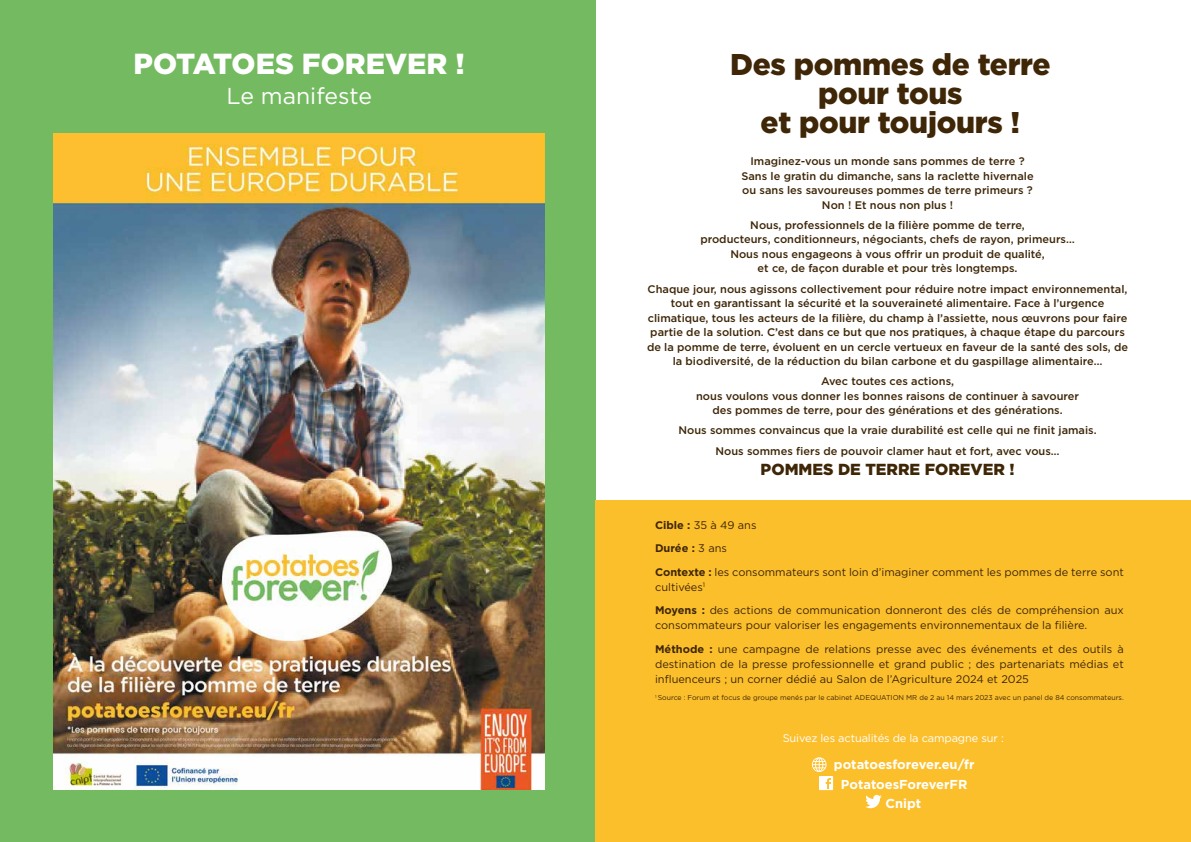
<style>
.page{position:relative;width:1191px;height:842px;background:#fff}
.page>*{position:absolute;margin:0;border:0;box-sizing:border-box;transform-origin:0 0}
.t1{font:900 30px/29px "Gotham";letter-spacing:-.01em;color:#3e2607;text-align:center}
.t2{font:900 29px "Gotham";color:#fff}
.t3{font:23px "Gotham";color:#fff}
.t4{font:900 16px "Gotham";color:#3e2607}
.t5{font:700 12.9px/19.4px "Gotham";color:#fff;text-align:center}
.t6{font:500 11px/14.5px "Gotham";color:#3e2607;text-align:center}
.t7{font:11px/23.5px "Gotham";color:#3e2607}
.t8{font:11px "Gotham";letter-spacing:-.01em;color:#fff}
.t9{font:7px "Gotham";color:#3e2607}
.s1{font-weight:700}
</style>
<div class="page">
<div style="left:0;top:0;width:595px;height:842px;background:#74ba60"></div>
<img style="left:53px;top:134px;width:492px;height:655px">
<div style="left:595px;top:501px;width:596px;height:341px;background:#fcbf2c"></div>
<svg style="left:812px;top:757px;width:21px;height:33px"></svg>
<svg style="left:865px;top:795px;width:16px;height:13px"></svg>
<h2 class="t2" style="left:133px;top:44px;width:333px">POTATOES FOREVER !</h2>
<h3 class="t3" style="left:226px;top:81px;width:147px">Le manifeste</h3>
<h1 class="t1" style="left:730px;top:50px;width:322px">Des pommes de terre pour tous<br>et pour toujours !</h1>
<p class="t6" style="left:741px;top:154px;width:294px">Imaginez-vous un monde sans pommes de terre ?<br>Sans le gratin du dimanche, sans la raclette hivernale ou sans les savoureuses pommes de terre primeurs ?<br>Non ! Et nous non plus !</p>
<p class="t6" style="left:700px;top:218px;width:376px">Nous, professionnels de la filière pomme de terre,<br>producteurs, conditionneurs, négociants, chefs de rayon, primeurs… Nous nous engageons à vous offrir un produit de qualité,<br>et ce, de façon durable et pour très longtemps.</p>
<p class="t6" style="left:647px;top:281px;width:482px">Chaque jour, nous agissons collectivement pour réduire notre impact environnemental, tout en garantissant la sécurité et la souveraineté alimentaire. Face à l’urgence climatique, tous les acteurs de la filière, du champ à l’assiette, nous œuvrons pour faire partie de la solution. C’est dans ce but que nos pratiques, à chaque étape du parcours de la pomme de terre, évoluent en un cercle vertueux en faveur de la santé des sols, de la biodiversité, de la réduction du bilan carbone et du gaspillage alimentaire…</p>
<p class="t6" style="left:696px;top:374px;width:384px">Avec toutes ces actions,<br>nous voulons vous donner les bonnes raisons de continuer à savourer des pommes de terre, pour des générations et des générations.</p>
<p class="t6" style="left:678px;top:420px;width:419px;line-height:20.2px">Nous sommes convaincus que la vraie durabilité est celle qui ne finit jamais.<br>Nous sommes fiers de pouvoir clamer haut et fort, avec vous…</p>
<h3 class="t4" style="left:760px;top:458px;width:255px">POMMES DE TERRE FOREVER !</h3>
<p class="t7" style="left:655px;top:513px;width:470px"><span class="s1">Cible :</span> 35 à 49 ans<br><span class="s1">Durée :</span> 3 ans<br><span class="s1">Contexte :</span> les consommateurs sont loin d’imaginer comment les pommes de terre sont</p>
<p class="t7" style="left:655px;top:575px;width:470px">cultivées<sup>1<br></sup><span class="s1">Moyens :</span> des actions de communication donneront des clés de compréhension aux</p>
<p class="t7" style="left:655px;top:613px;width:470px">consommateurs pour valoriser les engagements environnementaux de la filière.<br><span class="s1">Méthode :</span> une campagne de relations presse avec des événements et des outils à</p>
<p class="t7" style="left:655px;top:656px;width:470px;line-height:15px">destination de la presse professionnelle et grand public ; des partenariats médias et influenceurs ; un corner dédié au Salon de l’Agriculture 2024 et 2025</p>
<p class="t9" style="left:655px;top:693px;width:470px"><sup>1</sup> Source : Forum et focus de groupe menés par le cabinet ADEQUATION MR de 2 au 14 mars 2023 avec un panel de 84 consommateurs.</p>
<p class="t8" style="left:782px;top:731px;width:223px">Suivez les actualités de la campagne sur :</p>
<p class="t5" style="left:834px;top:755px;width:142px">potatoesforever.eu/fr<br>PotatoesForeverFR<br>Cnipt</p>
</div>
